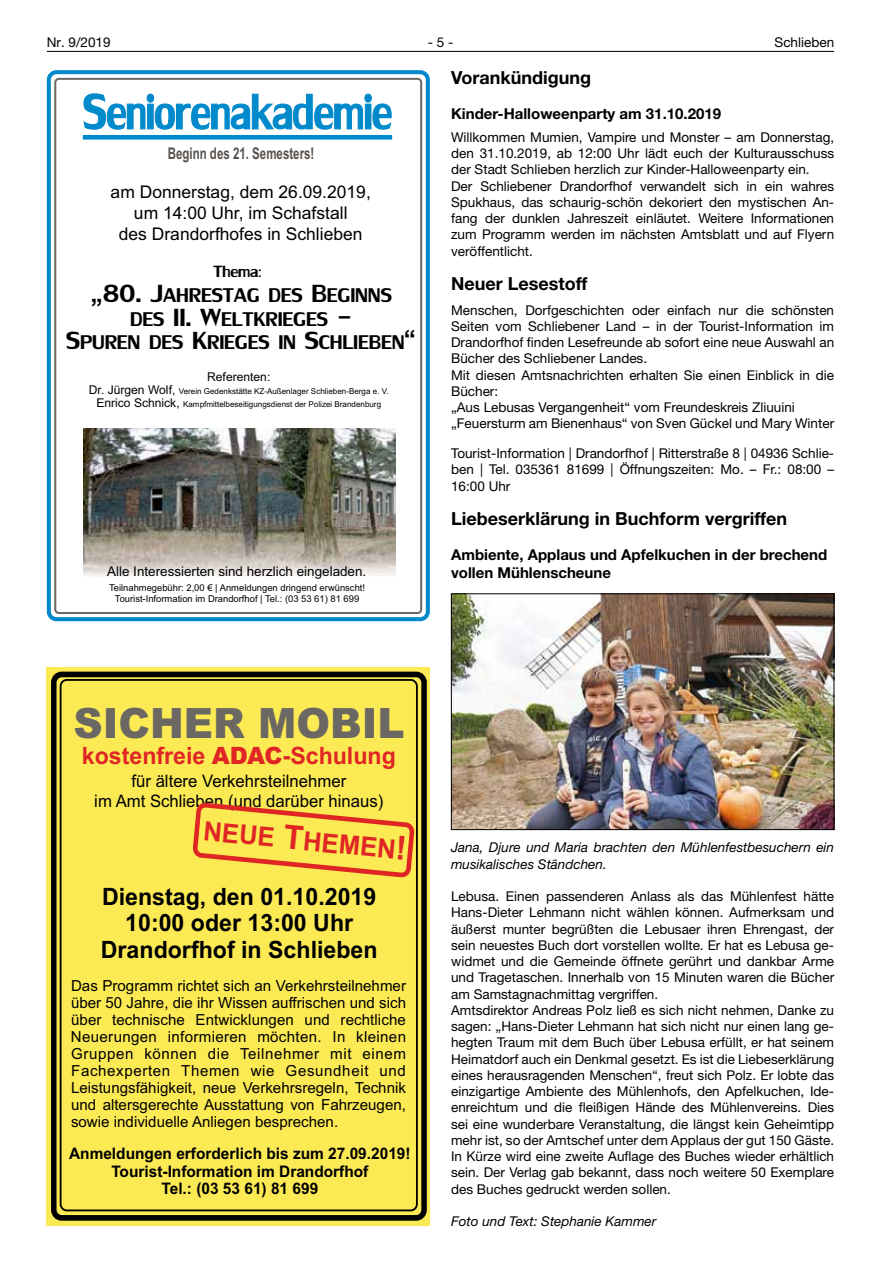
<style>
.page{position:relative;width:881px;height:1263px;background:#fff}
.page>*{position:absolute;margin:0;border:0;box-sizing:border-box;transform-origin:0 0}
.t1{font:74.4px "Fmjcbd Lily UPC";color:#0089cb;scale:.82 1}
.t2{font:900 41.7px "Fxpskc Arial";color:#6b6763}
.t3{font:29.55px/23.5px "Fmjcbd Lily UPC";color:#000;text-align:center}
.t4{font:700 26.55px "Fpwpny Arial";color:#df2625}
.t5{font:24.15px "Fmjcbd Lily UPC";color:#000}
.t6{font:700 23.85px/26.7px "Fpwpny Arial";color:#000;text-align:center}
.t7{font:700 23.85px "Fpwpny Arial";color:#df2625}
.t8{font:700 18px "Helvetica Neue LT";color:#000}
.t9{font:17.4px/20.7px "Ymxnnw Arial";color:#000;text-align:center}
.t10{font:17.25px/19.2px "Hhkrwt Arial";color:#000;text-align:center}
.t11{font:700 16.05px "Lkvdsj Arial";color:#57514d;scale:.71 1}
.t12{font:700 15.9px/17.7px "Fpwpny Arial";color:#000;text-align:center}
.t13{font:15.3px/17.1px "Hhkrwt Arial";color:#000;text-align:justify}
.t14{font:700 15px/18px "Helvetica Neue LT";color:#000}
.t15{font:13.5px/16.2px "Helvetica Neue LT";color:#000}
.t16{font:italic 13.5px/16.2px "Helvetica Neue LT";color:#000}
.t17{font:13.35px "Ymxnnw Arial";color:#000}
.t18{font:12.15px "Ymxnnw Arial";color:#000}
.t19{font:9.45px/10.5px "Ymxnnw Arial";color:#000;text-align:center}
.t20{font:8.1px/12.6px "Ymxnnw Arial";color:#000;text-align:center}
.s1{font-size:16.05px}
.s2{font-size:36.9px}
.s3{font-size:12.15px}
.s4{font-family:"Fxpskc Arial";font-weight:900}
.s5{font-size:33.15px}
</style>
<div class="page">
<hr style="left:47px;top:51px;width:786px;height:1px;background:#000">
<img style="left:453px;top:595px;width:378px;height:233px">
<div style="left:451px;top:593px;width:382px;height:237px;border:1px solid #000"></div>
<div style="left:47px;top:70px;width:382px;height:551px;border:4px solid #0089cb;border-radius:8px"></div>
<div style="left:54px;top:78px;width:368px;height:536px;border:2px solid #6b6763;border-radius:4px"></div>
<img style="left:84px;top:428px;width:312px;height:148px">
<svg style="left:84px;top:94px;width:307px;height:35px"></svg>
<div style="left:83px;top:136px;width:308px;height:3px;border:1px solid #0089cb"></div>
<div style="left:47px;top:668px;width:382px;height:558px;background:#fcea54"></div>
<div style="left:51px;top:672px;width:375px;height:549px;border:6px solid #000;border-radius:8px"></div>
<div style="left:60px;top:679px;width:357px;height:532px;border:2px solid #000;border-radius:6px"></div>
<svg style="left:193px;top:802px;width:221px;height:75px"></svg>
<p class="t15" style="left:47px;top:34px;width:65px">Nr. 9/2019</p>
<p class="t15" style="left:427px;top:34px;width:27px">- 5 -</p>
<p class="t15" style="left:774px;top:34px;width:61px">Schlieben</p>
<h3 class="t8" style="left:451px;top:67px;width:142px">Vorankündigung</h3>
<p class="t14" style="left:451px;top:105px;width:271px">Kinder-Halloweenparty am 31.10.2019</p>
<p class="t15" style="left:451px;top:129px;width:384px">Willkommen Mumien, Vampire und Monster – am Donnerstag, den 31.10.2019, ab 12:00 Uhr lädt euch der Kulturausschuss der Stadt Schlieben herzlich zur Kinder-Halloweenparty ein.<br>Der Schliebener Drandorfhof verwandelt sich in ein wahres Spukhaus, das schaurig-schön dekoriert den mystischen An&shy;fang der dunklen Jahreszeit einläutet. Weitere Informationen zum Programm werden im nächsten Amtsblatt und auf Flyern veröffentlicht.</p>
<h3 class="t8" style="left:451px;top:272px;width:138px">Neuer Lesestoff</h3>
<p class="t15" style="left:451px;top:302px;width:384px">Menschen, Dorfgeschichten oder einfach nur die schönsten Seiten vom Schliebener Land – in der Tourist-Information im Drandorfhof finden Lesefreunde ab sofort eine neue Auswahl an Bücher des Schliebener Landes.<br>Mit diesen Amtsnachrichten erhalten Sie einen Einblick in die Bücher:<br>„Aus Lebusas Vergangenheit“ vom Freundeskreis Zliuuini „Feuersturm am Bienenhaus“ von Sven Gückel und Mary Winter</p>
<p class="t15" style="left:451px;top:445px;width:384px;text-align:justify">Tourist-Information | Drandorfhof | Ritterstraße 8 | 04936 Schlie&shy;ben | Tel. 035361 81699 | Öffnungszeiten: Mo. – Fr.: 08:00 – 16:00 Uhr</p>
<h3 class="t8" style="left:451px;top:507px;width:337px">Liebeserklärung in Buchform vergriffen</h3>
<p class="t14" style="left:451px;top:545px;width:377px">Ambiente, Applaus und Apfelkuchen in der brechend vollen Mühlenscheune</p>
<h1 class="t1" style="left:83px;top:67px;width:377px">Seniorenakademie</h1>
<p class="t11" style="left:168px;top:142px;width:208px">Beginn des 21. Semesters!</p>
<p class="t9" style="left:111px;top:182px;width:261px">am Donnerstag, dem 26.09.2019, um 14:00 Uhr, im Schafstall<br>des Drandorfhofes in Schlieben</p>
<h3 class="t5" style="left:213px;top:257px;width:50px">Thema<span class="s1">:</span></h3>
<h3 class="t3" style="left:66px;top:282px;width:352px"><span class="s2">„80. J</span>AHRESTAG DES <span class="s2">B</span>EGINNS<br>DES <span class="s2">II. W</span>ELTKRIEGES <span class="s2">-<br>S</span>PUREN DES <span class="s2">K</span>RIEGES IN <span class="s2">S</span>CHLIEBEN<span class="s2">“</span></h3>
<p class="t18" style="left:207px;top:369px;width:65px">Referenten:</p>
<p class="t20" style="left:89px;top:385px;width:301px"><span class="s3">Dr. Jürgen Wolf,</span> Verein Gedenkstätte KZ-Außenlager Schlieben-Berga e. V.<br><span class="s3">Enrico Schnick,</span> Kampfmittelbeseitigungsdienst der Polizei Brandenburg</p>
<p class="t17" style="left:107px;top:563px;width:260px">Alle Interessierten sind herzlich eingeladen.</p>
<p class="t19" style="left:109px;top:583px;width:257px">Teilnahmegebühr: 2,00 € | Anmeldungen dringend erwünscht!<br>Tourist-Information im Drandorfhof | Tel.: (03 53 61) 81 699</p>
<h2 class="t2" style="left:73px;top:693px;width:332px">SICHER MOBIL</h2>
<h3 class="t7" style="left:82px;top:740px;width:315px">kostenfreie <span class="s4">ADAC</span>-Schulung</h3>
<p class="t10" style="left:94px;top:772px;width:290px">für ältere Verkehrsteilnehmer<br>im Amt Schlieben (und darüber hinaus)</p>
<h3 class="t4" style="left:205px;top:812px;width:205px;rotate:6deg">NEUE <span class="s5">T</span>HEMEN<span class="s5">!</span></h3>
<h3 class="t6" style="left:101px;top:884px;width:278px">Dienstag, den 01.10.2019<br>10:00 oder 13:00 Uhr<br>Drandorfhof in Schlieben</h3>
<p class="t13" style="left:71px;top:977px;width:336px">Das Programm richtet sich an Verkehrsteilnehmer über 50 Jahre, die ihr Wissen auffrischen und sich über technische Entwicklungen und rechtliche Neuerungen informieren möchten. In kleinen Gruppen können die Teilnehmer mit einem Fachexperten Themen wie Gesundheit und Leistungsfähigkeit, neue Verkehrsregeln, Technik und altersgerechte Ausstattung von Fahrzeugen, sowie individuelle Anliegen besprechen.</p>
<p class="t12" style="left:69px;top:1145px;width:343px">Anmeldungen erforderlich bis zum 27.09.2019!<br>Tourist-Information im Drandorfhof<br>Tel.: (03 53 61) 81 699</p>
<p class="t16" style="left:451px;top:839px;width:384px">Jana, Djure und Maria brachten den Mühlenfestbesuchern ein musikalisches Ständchen.</p>
<p class="t15" style="left:451px;top:888px;width:384px">Lebusa. Einen passenderen Anlass als das Mühlenfest hätte Hans-Dieter Lehmann nicht wählen können. Aufmerksam und äußerst munter begrüßten die Lebusaer ihren Ehrengast, der sein neuestes Buch dort vorstellen wollte. Er hat es Lebusa ge&shy;widmet und die Gemeinde öffnete gerührt und dankbar Arme und Tragetaschen. Innerhalb von 15 Minuten waren die Bücher am Samstagnachmittag vergriffen.<br>Amtsdirektor Andreas Polz ließ es sich nicht nehmen, Danke zu sagen: „Hans-Dieter Lehmann hat sich nicht nur einen lang ge&shy;hegten Traum mit dem Buch über Lebusa erfüllt, er hat seinem Heimatdorf auch ein Denkmal gesetzt. Es ist die Liebeserklärung eines herausragenden Menschen“, freut sich Polz. Er lobte das einzigartige Ambiente des Mühlenhofs, den Apfelkuchen, Ide&shy;enreichtum und die fleißigen Hände des Mühlenvereins. Dies sei eine wunderbare Veranstaltung, die längst kein Geheimtipp mehr ist, so der Amtschef unter dem Applaus der gut 150 Gäste.<br>In Kürze wird eine zweite Auflage des Buches wieder erhältlich sein. Der Verlag gab bekannt, dass noch weitere 50 Exemplare des Buches gedruckt werden sollen.</p>
<p class="t16" style="left:451px;top:1213px;width:207px">Foto und Text: Stephanie Kammer</p>
</div>
